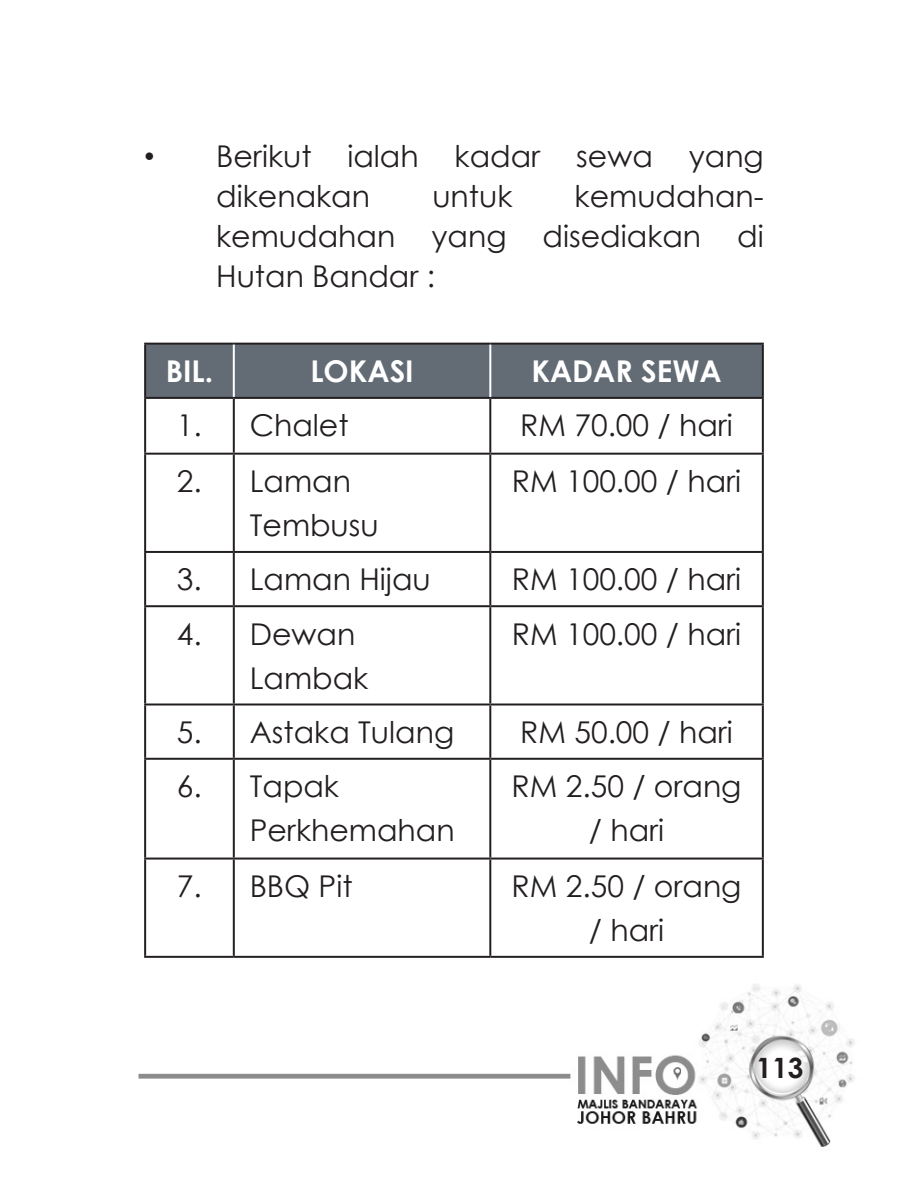
<style>
.page{position:relative;width:908px;height:1191px;background:#fff}
.page>*{position:absolute;margin:0;border:0;box-sizing:border-box;transform-origin:0 0}
.t1{font:30px/44px "Century Gothic";color:#231f20}
.t2{font:700 30px "Century Gothic";color:#fff}
.t3{font:700 28px "Century Gothic";color:#231f20}
.s1{font-family:"Arial"}
</style>
<div class="page">
<img style="left:138px;top:342px;width:717px;height:805px">
<div style="left:146px;top:345px;width:615px;height:52px;background:#636b75"></div>
<hr style="left:144px;top:343px;width:90px;height:2px;background:#231f20">
<hr style="left:144px;top:345px;width:2px;height:52px;background:#231f20">
<hr style="left:234px;top:343px;width:256px;height:2px;background:#231f20">
<hr style="left:490px;top:343px;width:273px;height:2px;background:#231f20">
<hr style="left:761px;top:345px;width:2px;height:52px;background:#231f20">
<hr style="left:144px;top:397px;width:90px;height:2px;background:#231f20">
<hr style="left:144px;top:399px;width:2px;height:53px;background:#231f20">
<hr style="left:234px;top:397px;width:256px;height:2px;background:#231f20">
<hr style="left:233px;top:399px;width:2px;height:53px;background:#231f20">
<hr style="left:490px;top:397px;width:273px;height:2px;background:#231f20">
<hr style="left:489px;top:399px;width:2px;height:53px;background:#231f20">
<hr style="left:761px;top:399px;width:2px;height:53px;background:#231f20">
<hr style="left:144px;top:452px;width:90px;height:2px;background:#231f20">
<hr style="left:144px;top:454px;width:2px;height:97px;background:#231f20">
<hr style="left:234px;top:452px;width:256px;height:2px;background:#231f20">
<hr style="left:233px;top:454px;width:2px;height:97px;background:#231f20">
<hr style="left:490px;top:452px;width:273px;height:2px;background:#231f20">
<hr style="left:489px;top:454px;width:2px;height:97px;background:#231f20">
<hr style="left:761px;top:454px;width:2px;height:97px;background:#231f20">
<hr style="left:144px;top:551px;width:90px;height:2px;background:#231f20">
<hr style="left:144px;top:553px;width:2px;height:52px;background:#231f20">
<hr style="left:234px;top:551px;width:256px;height:2px;background:#231f20">
<hr style="left:233px;top:553px;width:2px;height:52px;background:#231f20">
<hr style="left:490px;top:551px;width:273px;height:2px;background:#231f20">
<hr style="left:489px;top:553px;width:2px;height:52px;background:#231f20">
<hr style="left:761px;top:553px;width:2px;height:52px;background:#231f20">
<hr style="left:144px;top:605px;width:90px;height:2px;background:#231f20">
<hr style="left:144px;top:607px;width:2px;height:96px;background:#231f20">
<hr style="left:234px;top:605px;width:256px;height:2px;background:#231f20">
<hr style="left:233px;top:607px;width:2px;height:96px;background:#231f20">
<hr style="left:490px;top:605px;width:273px;height:2px;background:#231f20">
<hr style="left:489px;top:607px;width:2px;height:96px;background:#231f20">
<hr style="left:761px;top:607px;width:2px;height:96px;background:#231f20">
<hr style="left:144px;top:703px;width:90px;height:2px;background:#231f20">
<hr style="left:144px;top:705px;width:2px;height:52px;background:#231f20">
<hr style="left:234px;top:703px;width:256px;height:2px;background:#231f20">
<hr style="left:233px;top:705px;width:2px;height:52px;background:#231f20">
<hr style="left:490px;top:703px;width:273px;height:2px;background:#231f20">
<hr style="left:489px;top:705px;width:2px;height:52px;background:#231f20">
<hr style="left:761px;top:705px;width:2px;height:52px;background:#231f20">
<hr style="left:144px;top:757px;width:90px;height:2px;background:#231f20">
<hr style="left:144px;top:759px;width:2px;height:98px;background:#231f20">
<hr style="left:234px;top:757px;width:256px;height:2px;background:#231f20">
<hr style="left:233px;top:759px;width:2px;height:98px;background:#231f20">
<hr style="left:490px;top:757px;width:273px;height:2px;background:#231f20">
<hr style="left:489px;top:759px;width:2px;height:98px;background:#231f20">
<hr style="left:761px;top:759px;width:2px;height:98px;background:#231f20">
<hr style="left:144px;top:857px;width:90px;height:2px;background:#231f20">
<hr style="left:144px;top:859px;width:2px;height:96px;background:#231f20">
<hr style="left:234px;top:857px;width:256px;height:2px;background:#231f20">
<hr style="left:233px;top:859px;width:2px;height:96px;background:#231f20">
<hr style="left:490px;top:857px;width:273px;height:2px;background:#231f20">
<hr style="left:489px;top:859px;width:2px;height:96px;background:#231f20">
<hr style="left:761px;top:859px;width:2px;height:96px;background:#231f20">
<hr style="left:144px;top:955px;width:90px;height:2px;background:#231f20">
<hr style="left:234px;top:955px;width:256px;height:2px;background:#231f20">
<hr style="left:490px;top:955px;width:273px;height:2px;background:#231f20">
<hr style="left:233px;top:345px;width:2px;height:52px;background:#fff">
<hr style="left:489px;top:345px;width:2px;height:52px;background:#fff">
<p class="t1" style="left:216px;top:135px;width:549px;line-height:40px;text-indent:-72px"><span class="s1">•</span> Berikut ialah kadar sewa yang dikenakan</p>
<p class="t1" style="left:216px;top:175px;width:549px;line-height:40px;text-align:justify;text-indent:358px">kemudahan&shy;kemudahan yang disediakan di Hutan Bandar :</p>
<p class="t1" style="left:432px;top:173px;width:82px">untuk</p>
<p class="t2" style="left:166px;top:348px;width:49px">BIL.</p>
<p class="t2" style="left:310px;top:348px;width:105px">LOKASI</p>
<p class="t2" style="left:531px;top:348px;width:192px">KADAR SEWA</p>
<p class="t1" style="left:177px;top:403px;width:26px">1.</p>
<p class="t1" style="left:249px;top:403px;width:100px">Chalet</p>
<p class="t1" style="left:520px;top:403px;width:214px">RM 70.00 / hari</p>
<p class="t1" style="left:177px;top:459px;width:26px">2.</p>
<p class="t1" style="left:249px;top:459px;width:130px">Laman<br>Tembusu</p>
<p class="t1" style="left:511px;top:459px;width:231px">RM 100.00 / hari</p>
<p class="t1" style="left:177px;top:557px;width:26px">3.</p>
<p class="t1" style="left:249px;top:557px;width:182px">Laman Hijau</p>
<p class="t1" style="left:511px;top:557px;width:231px">RM 100.00 / hari</p>
<p class="t1" style="left:177px;top:611px;width:26px">4.</p>
<p class="t1" style="left:249px;top:611px;width:120px">Dewan<br>Lambak</p>
<p class="t1" style="left:511px;top:611px;width:231px">RM 100.00 / hari</p>
<p class="t1" style="left:177px;top:709px;width:26px">5.</p>
<p class="t1" style="left:249px;top:709px;width:206px">Astaka Tulang</p>
<p class="t1" style="left:520px;top:709px;width:214px">RM 50.00 / hari</p>
<p class="t1" style="left:177px;top:764px;width:26px">6.</p>
<p class="t1" style="left:249px;top:764px;width:206px">Tapak<br>Perkhemahan</p>
<p class="t1" style="left:511px;top:764px;width:231px;text-align:center">RM 2.50 / orang / hari</p>
<p class="t1" style="left:177px;top:863px;width:26px">7.</p>
<p class="t1" style="left:249px;top:863px;width:104px">BBQ Pit</p>
<p class="t1" style="left:511px;top:863px;width:231px;text-align:center">RM 2.50 / orang / hari</p>
<p class="t3" style="left:756px;top:1047px;width:49px">113</p>
</div>
